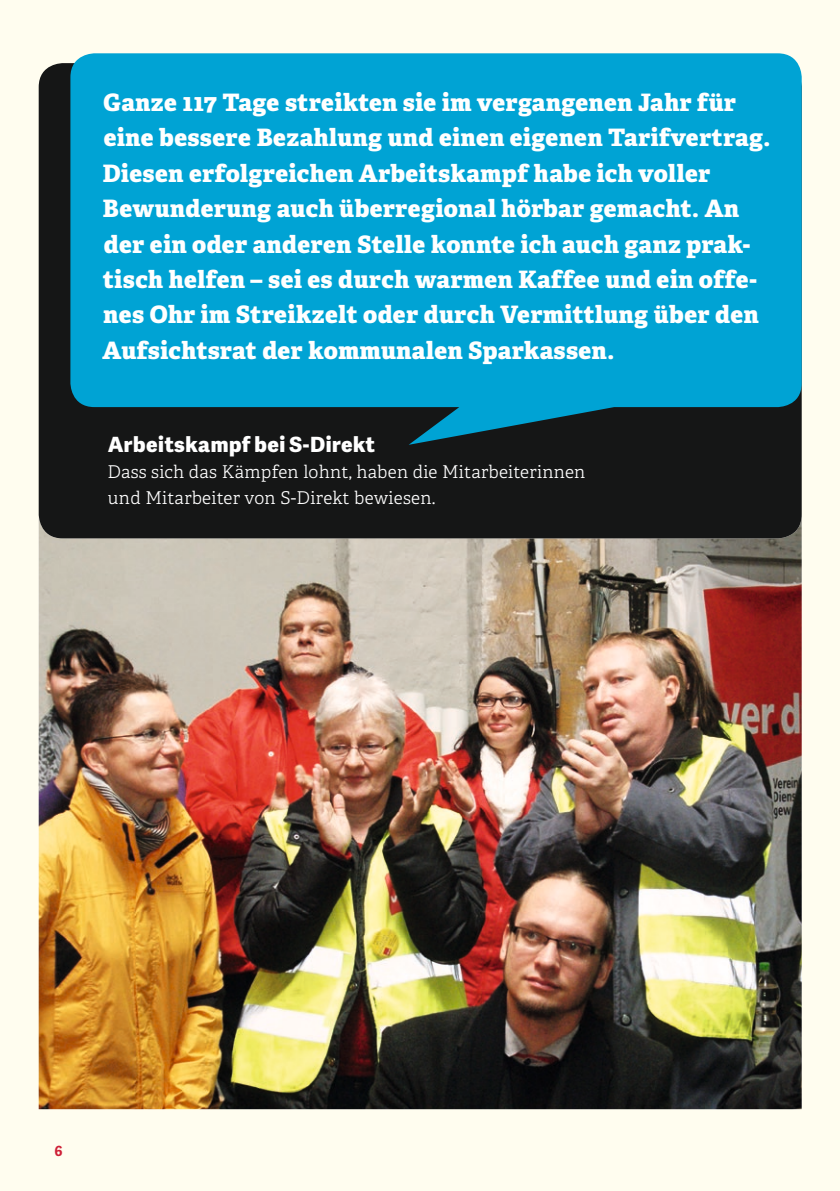
<style>
.page{position:relative;width:840px;height:1191px;background:#fff}
.page>*{position:absolute;margin:0;border:0;box-sizing:border-box;transform-origin:0 0}
.t1{font:800 24px/35.4px "Adelle";letter-spacing:.02em;color:#fff}
.t2{font:800 21px "Adelle Sans";letter-spacing:.025em;color:#fff}
.t3{font:300 17.6px/26.4px "Adelle";letter-spacing:.015em;color:#fff}
.t4{font:700 14px "Adelle Sans";color:#ce1f36}
</style>
<div class="page">
<div style="left:0;top:0;width:839px;height:1191px;background:#fffdef"></div>
<img style="left:39px;top:519px;width:762px;height:590px">
<div style="left:39px;top:63px;width:762px;height:475px;background:#151616;border-radius:24px"></div>
<svg style="left:70px;top:53px;width:731px;height:392px;background:#0296c3"></svg>
<p class="t1" style="left:102px;top:85px;width:668px">Ganze 117 Tage streikten sie im vergangenen Jahr für eine bessere Bezahlung und einen eigenen Tarifvertrag.<br>Diesen erfolgreichen Arbeitskampf habe ich voller Bewunderung auch überregional hörbar gemacht. An der ein oder anderen Stelle konnte ich auch ganz prak&shy;tisch helfen – sei es durch warmen Kaffee und ein offe&shy;nes Ohr im Streikzelt oder durch Vermittlung über den Aufsichtsrat der kommunalen Sparkassen.</p>
<p class="t2" style="left:108px;top:428px;width:268px">Arbeitskampf bei S-Direkt</p>
<p class="t3" style="left:107px;top:459px;width:479px">Dass sich das Kämpfen lohnt, haben die Mitarbeiterinnen und Mitarbeiter von S-Direkt bewiesen.</p>
<p class="t4" style="left:54px;top:1141px;width:10px">6</p>
</div>
